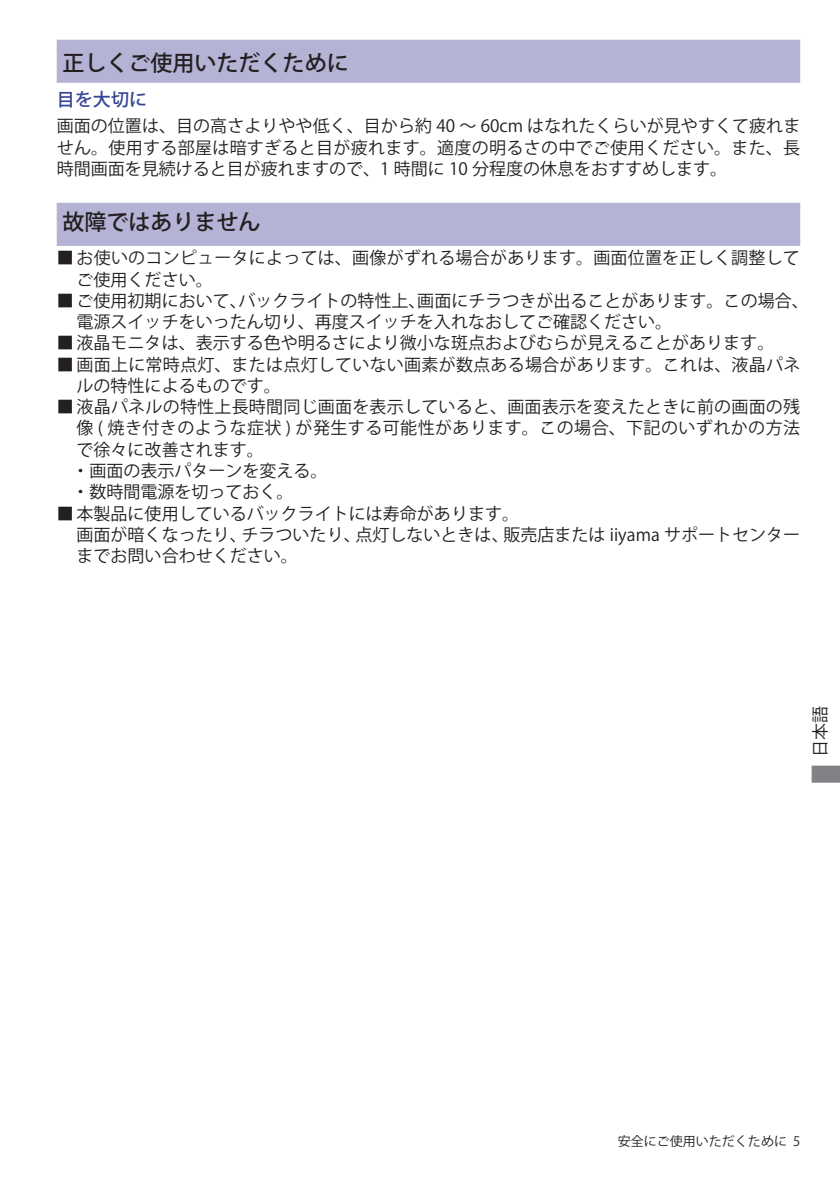
<style>
.page{position:relative;width:840px;height:1191px;background:#fff}
.page>*{position:absolute;margin:0;border:0;box-sizing:border-box;transform-origin:0 0}
.t1{font:500 22px "Koz Go Pro";color:#231f20}
.t2{font:500 18px "Koz Go Pro";letter-spacing:.005em;color:#334595}
.t3{font:17px/21.2px "Koz Go Pro";color:#231f20}
.t4{font:13px "Koz Go Pro";color:#231f20}
</style>
<div class="page">
<svg style="left:811px;top:765px;width:28px;height:17px"></svg>
<div style="left:58px;top:204px;width:740px;height:41px;background:#b4b3d5"></div>
<div style="left:57px;top:203px;width:742px;height:43px;border:2px solid #b4b3d5"></div>
<div style="left:58px;top:41px;width:740px;height:41px;background:#b4b3d5"></div>
<div style="left:57px;top:40px;width:742px;height:43px;border:2px solid #b4b3d5"></div>
<p class="t1" style="left:62px;top:49px;width:287px">正しくご使用いただくために</p>
<p class="t2" style="left:57px;top:88px;width:92px">目を大切に</p>
<p class="t3" style="left:57px;top:116px;width:744px;text-align:justify">画面の位置は、目の高さよりやや低く、目から約 40 ～ 60cm はなれたくらいが見やすくて疲れません。使用する部屋は暗すぎると目が疲れます。適度の明るさの中でご使用ください。また、長時間画面を見続けると目が疲れますので、1 時間に 10 分程度の休息をおすすめします。</p>
<p class="t1" style="left:62px;top:208px;width:199px">故障ではありません</p>
<p class="t3" style="left:76px;top:248px;width:724px;text-indent:-20px">■ お使いのコンピュータによっては、画像がずれる場合があります。画面位置を正しく調整してご使用ください。</p>
<p class="t3" style="left:76px;top:290px;width:733px;text-indent:-20px">■ ご使用初期において、バックライトの特性上、画面にチラつきが出ることがあります。この場合、電源スイッチをいったん切り、再度スイッチを入れなおしてご確認ください。</p>
<p class="t3" style="left:57px;top:333px;width:718px">■ 液晶モニタは、表示する色や明るさにより微小な斑点およびむらが見えることがあります。</p>
<p class="t3" style="left:76px;top:354px;width:725px;text-indent:-20px">■ 画面上に常時点灯、または点灯していない画素が数点ある場合があります。これは、液晶パネルの特性によるものです。</p>
<p class="t3" style="left:72px;top:397px;width:729px;text-indent:-16px">■ 液晶パネルの特性上長時間同じ画面を表示していると、画面表示を変えたときに前の画面の残像 ( 焼き付きのような症状 ) が発生する可能性があります。この場合、下記のいずれかの方法で徐々に改善されます。<br>・画面の表示パターンを変える。<br>・数時間電源を切っておく。</p>
<p class="t3" style="left:76px;top:503px;width:724px;text-indent:-20px">■ 本製品に使用しているバックライトには寿命があります。<br>画面が暗くなったり、チラついたり、点灯しないときは、販売店または iiyama サポートセンターまでお問い合わせください。　</p>
<p class="t3" style="left:809px;top:757px;width:52px;rotate:-90deg">日本語</p>
<p class="t4" style="left:617px;top:1132px;width:184px">安全にご使用いただくために 5</p>
</div>
